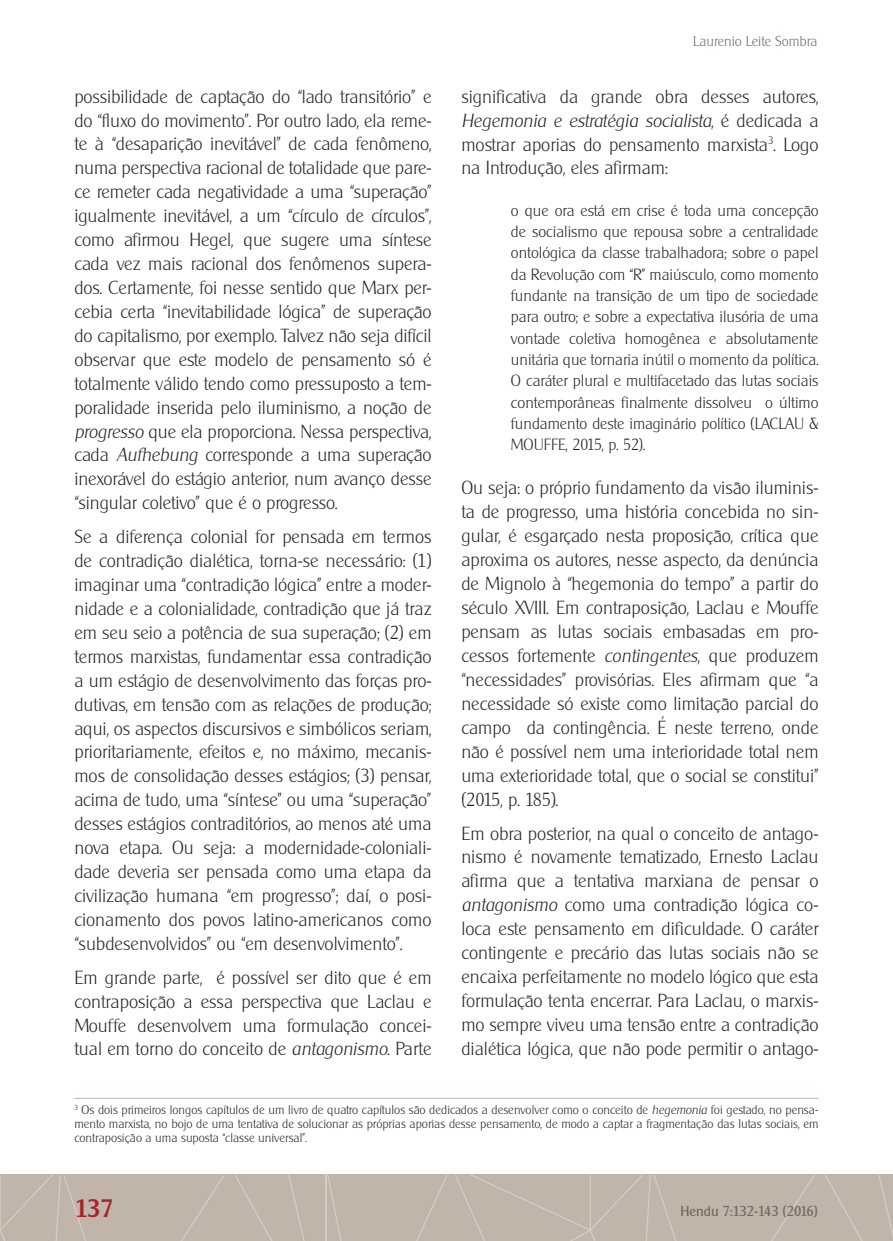
<style>
.page{position:relative;width:893px;height:1241px;background:#fff}
.page>*{position:absolute;margin:0;border:0;box-sizing:border-box;transform-origin:0 0}
.t1{font:500 24.5px "Cleargothic";color:#a7232f}
.t2{font:200 18.38px/24px "Cleargothic";color:#231f20;text-align:justify}
.t3{font:200 15.75px/21.3px "Cleargothic";color:#231f20;text-align:justify}
.t4{font:14px "Cleargothic";color:#716662}
.t5{font:200 14px "Cleargothic";color:#716662}
.t6{font:200 12.25px/14px "Cleargothic";color:#231f20;text-align:justify}
.s1{font-style:italic}
</style>
<div class="page">
<div style="left:0;top:1174px;width:893px;height:66px;background:#c1b5aa"></div>
<hr style="left:326px;top:1174px;width:1px;height:66px;background:#d4ccc5">
<svg style="left:288px;top:1175px;width:17px;height:65px"></svg>
<svg style="left:235px;top:1175px;width:37px;height:65px"></svg>
<svg style="left:182px;top:1175px;width:43px;height:65px"></svg>
<svg style="left:0;top:1175px;width:86px;height:65px"></svg>
<svg style="left:878px;top:1175px;width:15px;height:61px"></svg>
<svg style="left:825px;top:1175px;width:37px;height:65px"></svg>
<svg style="left:772px;top:1175px;width:43px;height:65px"></svg>
<svg style="left:455px;top:1175px;width:221px;height:65px"></svg>
<svg style="left:417px;top:1175px;width:31px;height:65px"></svg>
<svg style="left:327px;top:1175px;width:14px;height:65px"></svg>
<hr style="left:74px;top:1097px;width:745px;height:1px;background:#c1b5aa">
<p class="t2" style="left:74px;top:84px;width:359px">possibilidade de captação do “lado transitório” e do “fluxo do movimento”. Por outro lado, ela reme&shy;te à “desaparição inevitável” de cada fenômeno, numa perspectiva racional de totalidade que pare&shy;ce remeter cada negatividade a uma “superação” igualmente inevitável, a um “círculo de círculos”, como afirmou Hegel, que sugere uma síntese cada vez mais racional dos fenômenos supera&shy;dos. Certamente, foi nesse sentido que Marx per&shy;cebia certa “inevitabilidade lógica” de superação do capitalismo, por exemplo. Talvez não seja difícil observar que este modelo de pensamento só é totalmente válido tendo como pressuposto a tem&shy;poralidade inserida pelo iluminismo, a noção de <span class="s1">progresso</span> que ela proporciona. Nessa perspectiva, cada <span class="s1">Aufhebung</span> corresponde a uma superação inexorável do estágio anterior, num avanço desse “singular coletivo” que é o progresso.</p>
<p class="t2" style="left:74px;top:524px;width:359px">Se a diferença colonial for pensada em termos de contradição dialética, torna-se necessário: (1) imaginar uma “contradição lógica” entre a moder&shy;nidade e a colonialidade, contradição que já traz em seu seio a potência de sua superação; (2) em termos marxistas, fundamentar essa contradição a um estágio de desenvolvimento das forças pro&shy;dutivas, em tensão com as relações de produção; aqui, os aspectos discursivos e simbólicos seriam, prioritariamente, efeitos e, no máximo, mecanis&shy;mos de consolidação desses estágios; (3) pensar, acima de tudo, uma “síntese” ou uma “superação” desses estágios contraditórios, ao menos até uma nova etapa. Ou seja: a modernidade-coloniali&shy;dade deveria ser pensada como uma etapa da civilização humana “em progresso”; daí, o posi&shy;cionamento dos povos latino-americanos como “subdesenvolvidos” ou “em desenvolvimento”.</p>
<p class="t2" style="left:74px;top:964px;width:359px">Em grande parte, é possível ser dito que é em contraposição a essa perspectiva que Laclau e Mouffe desenvolvem uma formulação concei&shy;tual em torno do conceito de <span class="s1">antagonismo</span>. Parte</p>
<p class="t5" style="left:693px;top:33px;width:126px">Laurenio Leite Sombra</p>
<p class="t2" style="left:461px;top:84px;width:359px">significativa da grande obra desses autores, <span class="s1">Hegemonia e estratégia socialista</span>, é dedicada a mostrar aporias do pensamento marxista<sup>3</sup>. Logo na Introdução, eles afirmam:</p>
<p class="t3" style="left:511px;top:199px;width:309px">o que ora está em crise é toda uma concepção de socialismo que repousa sobre a centralidade ontológica da classe trabalhadora; sobre o papel da Revolução com “R” maiúsculo, como momento fundante na transição de um tipo de sociedade para outro; e sobre a expectativa ilusória de uma vontade coletiva homogênea e absolutamente unitária que tornaria inútil o momento da política.<br>O caráter plural e multifacetado das lutas sociais contemporâneas finalmente dissolveu o último fundamento deste imaginário político (LACLAU &amp; MOUFFE, 2015, p. 52).</p>
<p class="t2" style="left:461px;top:475px;width:359px">Ou seja: o próprio fundamento da visão iluminis&shy;ta de progresso, uma história concebida no sin&shy;gular, é esgarçado nesta proposição, crítica que aproxima os autores, nesse aspecto, da denúncia de Mignolo à “hegemonia do tempo” a partir do século XVIII. Em contraposição, Laclau e Mouffe pensam as lutas sociais embasadas em pro&shy;cessos fortemente <span class="s1">contingentes</span>, que produzem “necessidades” provisórias. Eles afirmam que “a necessidade só existe como limitação parcial do campo da contingência. É neste terreno, onde não é possível nem uma interioridade total nem uma exterioridade total, que o social se constitui” (2015, p. 185).</p>
<p class="t2" style="left:461px;top:820px;width:359px">Em obra posterior, na qual o conceito de antago&shy;nismo é novamente tematizado, Ernesto Laclau afirma que a tentativa marxiana de pensar o <span class="s1">antagonismo</span> como uma contradição lógica co&shy;loca este pensamento em dificuldade. O caráter contingente e precário das lutas sociais não se encaixa perfeitamente no modelo lógico que esta formulação tenta encerrar. Para Laclau, o marxis&shy;mo sempre viveu uma tensão entre a contradição dialética lógica, que não pode permitir o antago-</p>
<p class="t6" style="left:74px;top:1102px;width:746px"><sup>3</sup> Os dois primeiros longos capítulos de um livro de quatro capítulos são dedicados a desenvolver como o conceito de <span class="s1">hegemonia</span> foi gestado, no pensa&shy;mento marxista, no bojo de uma tentativa de solucionar as próprias aporias desse pensamento, de modo a captar a fragmentação das lutas sociais, em contraposição a uma suposta “classe universal”.</p>
<h1 class="t1" style="left:75px;top:1192px;width:40px">137</h1>
<p class="t4" style="left:680px;top:1202px;width:139px">Hendu 7:132-143 (2016)</p>
</div>
